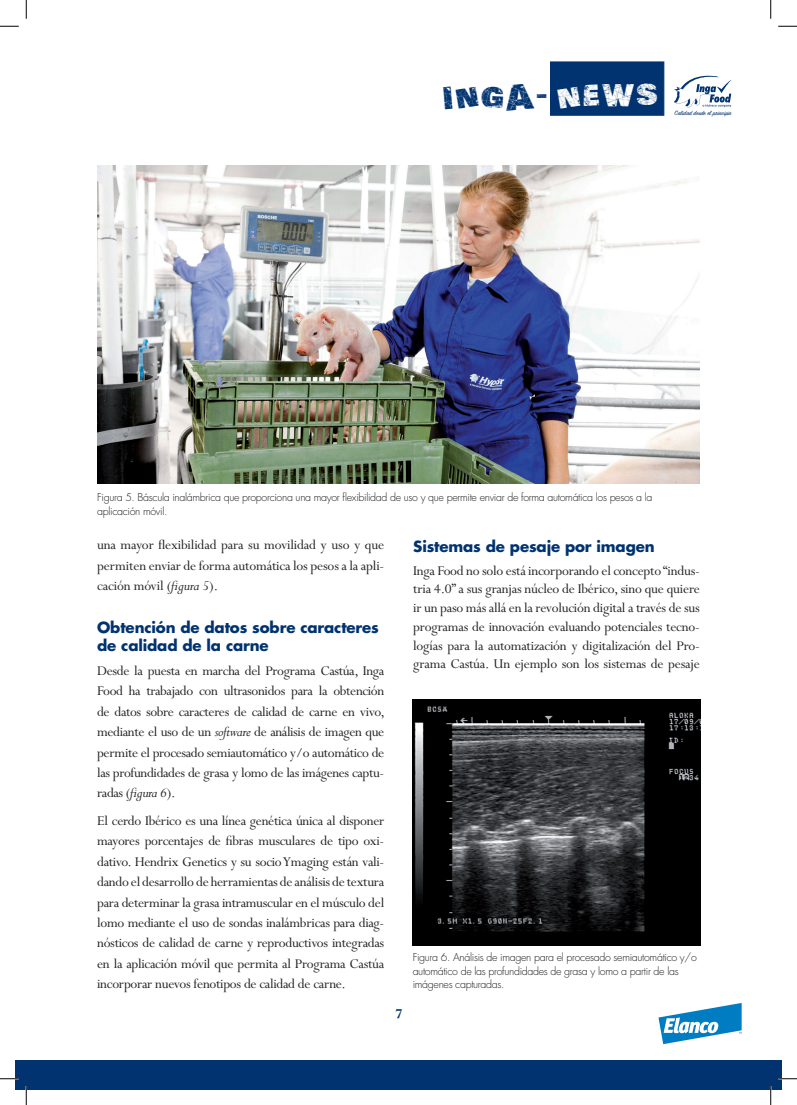
<style>
.page{position:relative;width:797px;height:1105px;background:#fff}
.page>*{position:absolute;margin:0;border:0;box-sizing:border-box;transform-origin:0 0}
.t1{font:32.75px "Actionofthe Time UC";color:#013371}
.t2{font:15px/20.4px "Perpetua Std";letter-spacing:-.02em;color:#231f20;text-align:justify}
.t3{font:700 15px/17.9px "Futura Std";letter-spacing:-.01em;color:#013371}
.t4{font:700 15px "Perpetua Std";color:#013371}
.t5{font:300 10.62px/13.8px "Futura Std";letter-spacing:-.03em;color:#231f20}
.t6{font:7px "Sign Painter House Script";color:#013371}
.s1{color:#fff}
.s2{font-style:italic}
</style>
<div class="page">
<div style="left:16px;top:1060px;width:765px;height:29px;background:#013371"></div>
<svg style="left:658px;top:1003px;width:83px;height:41px"></svg>
<div style="left:550px;top:62px;width:114px;height:53px;background:#013371"></div>
<svg style="left:674px;top:75px;width:57px;height:32px"></svg>
<img style="left:97px;top:165px;width:602px;height:318px">
<img style="left:412px;top:700px;width:288px;height:245px">
<svg style="left:0;top:25px;width:19px;height:2px"></svg>
<svg style="left:778px;top:25px;width:19px;height:2px"></svg>
<svg style="left:0;top:1078px;width:19px;height:1px"></svg>
<svg style="left:778px;top:1078px;width:19px;height:1px"></svg>
<svg style="left:25px;top:0;width:2px;height:19px"></svg>
<svg style="left:25px;top:1086px;width:2px;height:19px"></svg>
<svg style="left:770px;top:0;width:1px;height:19px"></svg>
<svg style="left:770px;top:1086px;width:1px;height:19px"></svg>
<h1 class="t1" style="left:442px;top:74px;width:218px">INGA- <span class="s1">NEWS</span></h1>
<p class="t6" style="left:674px;top:109px;width:58px">Calidad desde el principio</p>
<p class="t5" style="left:97px;top:490px;width:557px">Figura 5. Báscula inalámbrica que proporciona una mayor flexibilidad de uso y que permite enviar de forma automática los pesos a la aplicación móvil.</p>
<p class="t2" style="left:97px;top:535px;width:289px">una mayor flexibilidad para su movilidad y uso y que permiten enviar de forma automática los pesos a la apli&shy;cación móvil (<span class="s2">figura 5</span>).</p>
<p class="t3" style="left:97px;top:618px;width:283px">Obtención de datos sobre caracteres de calidad de la carne</p>
<p class="t2" style="left:97px;top:661px;width:289px">Desde la puesta en marcha del Programa Castúa, Inga Food ha trabajado con ultrasonidos para la obtención de datos sobre caracteres de calidad de carne en vivo, mediante el uso de un <span class="s2">software</span> de análisis de imagen que permite el procesado semiautomático y/o automático de las profundidades de grasa y lomo de las imágenes captu&shy;radas (<span class="s2">figura 6</span>).</p>
<p class="t2" style="left:97px;top:811px;width:289px">El cerdo Ibérico es una línea genética única al disponer mayores porcentajes de fibras musculares de tipo oxi&shy;dativo. Hendrix Genetics y su socio Ymaging están vali&shy;dando el desarrollo de herramientas de análisis de textura para determinar la grasa intramuscular en el músculo del lomo mediante el uso de sondas inalámbricas para diag&shy;nósticos de calidad de carne y reproductivos integradas en la aplicación móvil que permita al Programa Castúa incorporar nuevos fenotipos de calidad de carne.</p>
<p class="t3" style="left:413px;top:538px;width:243px">Sistemas de pesaje por imagen</p>
<p class="t2" style="left:413px;top:562px;width:288px;line-height:18.8px">Inga Food no solo está incorporando el concepto “indus&shy;tria 4.0” a sus granjas núcleo de Ibérico, sino que quiere ir un paso más allá en la revolución digital a través de sus programas de innovación evaluando potenciales tecno&shy;logías para la automatización y digitalización del Pro&shy;grama Castúa. Un ejemplo son los sistemas de pesaje</p>
<p class="t4" style="left:395px;top:1006px;width:8px">7</p>
<p class="t5" style="left:412px;top:950px;width:286px">Figura 6. Análisis de imagen para el procesado semiautomático y/o automático de las profundidades de grasa y lomo a partir de las imágenes capturadas.</p>
</div>
